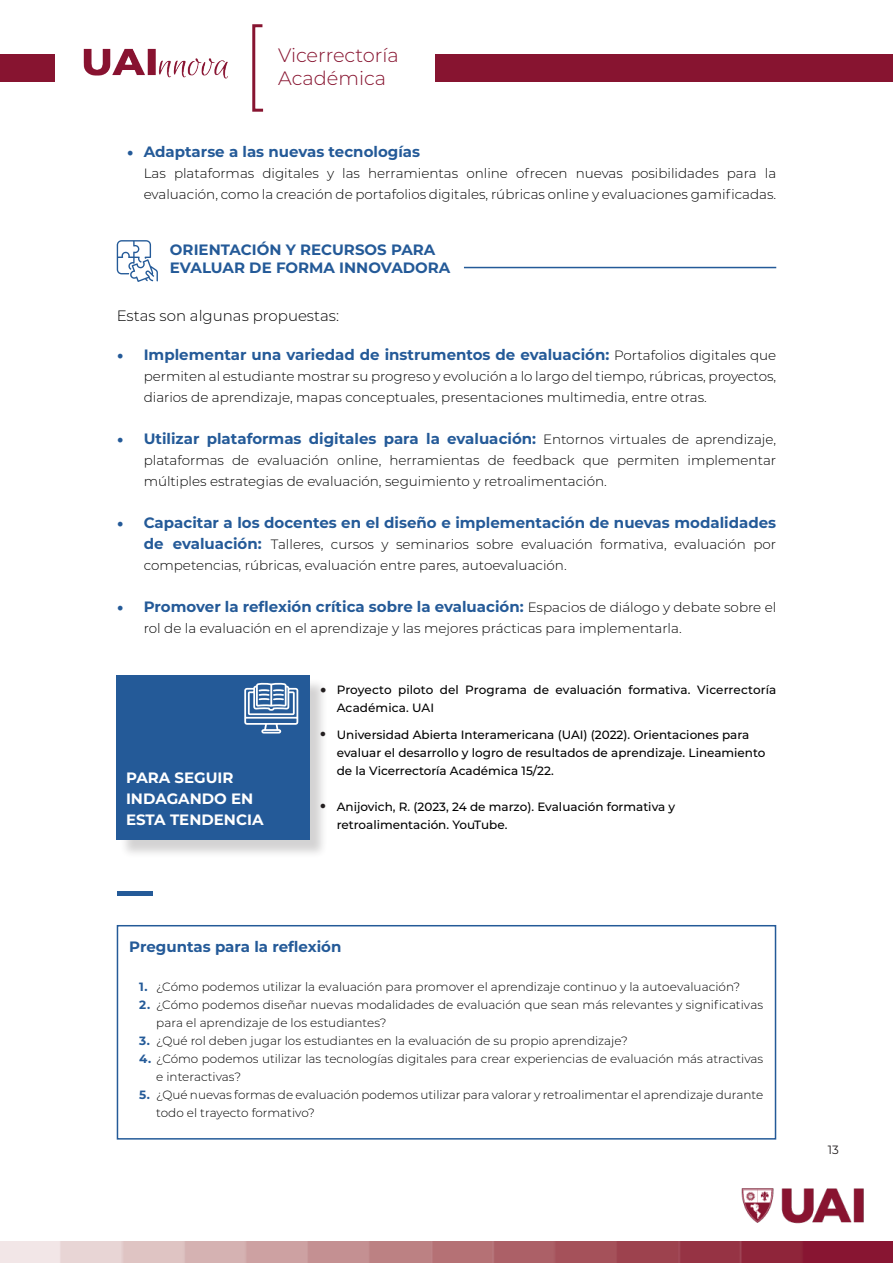
<style>
.page{position:relative;width:893px;height:1263px;background:#fff}
.page>*{position:absolute;margin:0;border:0;box-sizing:border-box;transform-origin:0 0}
.t1{font:300 19.35px/23.2px "Montserrat";color:#871430}
.t2{font:700 15px "Montserrat";color:#245a98}
.t3{font:700 15px "Montserrat";color:#fff}
.t4{font:300 15px "Montserrat";color:#000}
.t5{font:300 13.5px/21px "Montserrat";color:#000}
.t6{font:300 12px/18px "Montserrat";color:#000}
.t7{font:500 12px/18px "Montserrat";color:#000}
.t8{font:12px "Montserrat";color:#231f20}
.s1{font-family:"Minion Pro";font-weight:400;font-size:18px}
.s2{font-weight:300;font-size:13.5px;color:#000}
.s3{font-weight:700;font-size:15px;color:#245a98}
.s4{font-family:"Minion Pro";font-weight:400;font-size:18px;color:#231f20}
.s5{font-weight:700;font-size:18px;color:#231f20}
.s6{font-weight:700;color:#245a98}
</style>
<div class="page">
<div style="left:0;top:54px;width:54px;height:28px;background:#871430"></div>
<img style="left:713px;top:1188px;width:180px;height:54px">
<img style="left:0;top:1242px;width:893px;height:21px">
<svg style="left:252px;top:24px;width:12px;height:88px"></svg>
<div style="left:435px;top:54px;width:458px;height:28px;background:#871430"></div>
<img style="left:83px;top:48px;width:145px;height:31px">
<hr style="left:464px;top:267px;width:312px;height:1px;background:#245a98">
<svg style="left:117px;top:240px;width:41px;height:42px"></svg>
<div style="left:117px;top:925px;width:659px;height:214px;border:2px solid #245a98"></div>
<div style="left:117px;top:891px;width:36px;height:5px;background:#245a98"></div>
<div style="left:119px;top:677px;width:210px;height:181px;background:#231f20;opacity:.2"></div>
<div style="left:117px;top:675px;width:193px;height:165px;background:#245a98"></div>
<svg style="left:244px;top:683px;width:54px;height:50px"></svg>
<h1 class="t1" style="left:278px;top:43px;width:122px">Vicerrectoría<br>Académica</h1>
<p class="t2" style="left:127px;top:141px;width:295px"><span class="s1">•</span> Adaptarse a las nuevas tecnologías</p>
<p class="t5" style="left:144px;top:162px;width:634px">Las plataformas digitales y las herramientas online ofrecen nuevas posibilidades para la evaluación, como la creación de portafolios digitales, rúbricas online y evaluaciones gamificadas.</p>
<p class="t2" style="left:170px;top:238px;width:267px">ORIENTACIÓN Y RECURSOS PARA</p>
<p class="t2" style="left:170px;top:256px;width:282px">EVALUAR DE FORMA INNOVADORA</p>
<p class="t4" style="left:117px;top:305px;width:224px">Estas son algunas propuestas:</p>
<p class="t2" style="left:117px;top:343px;width:661px"><span class="s1">•</span> Implementar una variedad de instrumentos de evaluación: <span class="s2">Portafolios digitales que</span></p>
<p class="t5" style="left:144px;top:365px;width:634px">permiten al estudiante mostrar su progreso y evolución a lo largo del tiempo, rúbricas, proyectos, diarios de aprendizaje, mapas conceptuales, presentaciones multimedia, entre otras.</p>
<p class="t2" style="left:117px;top:427px;width:661px"><span class="s1">•</span> Utilizar plataformas digitales para la evaluación: <span class="s2">Entornos virtuales de aprendizaje,</span></p>
<p class="t5" style="left:144px;top:449px;width:634px">plataformas de evaluación online, herramientas de feedback que permiten implementar múltiples estrategias de evaluación, seguimiento y retroalimentación.</p>
<p class="t2" style="left:117px;top:511px;width:661px"><span class="s1">•</span> Capacitar a los docentes en el diseño e implementación de nuevas modalidades</p>
<p class="t5" style="left:144px;top:533px;width:634px"><span class="s3">de evaluación:</span> Talleres, cursos y seminarios sobre evaluación formativa, evaluación por competencias, rúbricas, evaluación entre pares, autoevaluación.</p>
<p class="t2" style="left:117px;top:595px;width:661px"><span class="s1">•</span> Promover la reflexión crítica sobre la evaluación: <span class="s2">Espacios de diálogo y debate sobre el</span></p>
<p class="t5" style="left:144px;top:617px;width:539px">rol de la evaluación en el aprendizaje y las mejores prácticas para implementarla.</p>
<p class="t3" style="left:126px;top:767px;width:109px">PARA SEGUIR</p>
<p class="t3" style="left:126px;top:788px;width:129px">INDAGANDO EN</p>
<p class="t3" style="left:126px;top:809px;width:139px">ESTA TENDENCIA</p>
<p class="t7" style="left:337px;top:681px;width:441px;text-indent:-17px"><span class="s4">•</span> Proyecto piloto del Programa de evaluación formativa. Vicerrectoría<br>Académica. UAI</p>
<p class="t7" style="left:337px;top:726px;width:430px;text-indent:-17px"><span class="s5">•</span> Universidad Abierta Interamericana (UAI) (2022). Orientaciones para evaluar el desarrollo y logro de resultados de aprendizaje. Lineamiento de la Vicerrectoría Académica 15/22.</p>
<p class="t7" style="left:337px;top:798px;width:340px;text-indent:-17px"><span class="s5">•</span> Anijovich, R. (2023, 24 de marzo). Evaluación formativa y retroalimentación. YouTube.</p>
<p class="t2" style="left:129px;top:936px;width:214px">Preguntas para la reflexión</p>
<p class="t6" style="left:139px;top:977px;width:602px"><span class="s6">1.</span> ¿Cómo podemos utilizar la evaluación para promover el aprendizaje continuo y la autoevaluación?</p>
<p class="t6" style="left:156px;top:995px;width:609px;text-indent:-17px"><span class="s6">2.</span> ¿Cómo podemos diseñar nuevas modalidades de evaluación que sean más relevantes y significativas para el aprendizaje de los estudiantes?</p>
<p class="t6" style="left:139px;top:1031px;width:490px"><span class="s6">3.</span> ¿Qué rol deben jugar los estudiantes en la evaluación de su propio aprendizaje?</p>
<p class="t6" style="left:156px;top:1049px;width:608px;text-indent:-17px"><span class="s6">4.</span> ¿Cómo podemos utilizar las tecnologías digitales para crear experiencias de evaluación más atractivas e interactivas?</p>
<p class="t6" style="left:156px;top:1085px;width:608px;text-indent:-17px"><span class="s6">5.</span> ¿Qué nuevas formas de evaluación podemos utilizar para valorar y retroalimentar el aprendizaje durante todo el trayecto formativo?</p>
<p class="t8" style="left:828px;top:1142px;width:13px">13</p>
</div>
